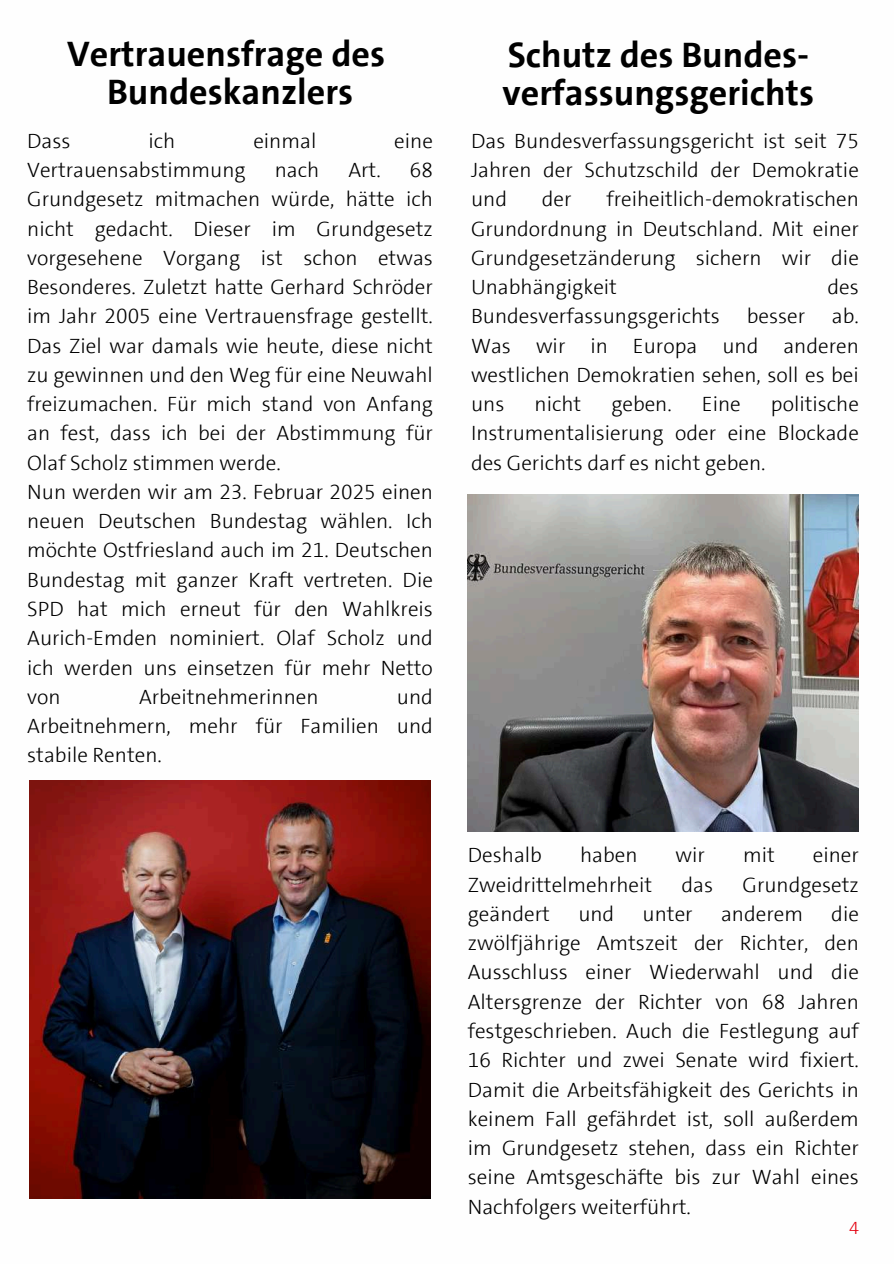
<style>
.page{position:relative;width:894px;height:1264px;background:#fff}
.page>*{position:absolute;margin:0;border:0;box-sizing:border-box;transform-origin:0 0}
.t1{font:700 36px/38.2px "SPD The Sans";color:#000;text-align:center}
.t2{font:300 21px/29.2px "SPD The Sans";color:#000;text-align:justify}
.t3{font:300 18px "SPD The Sans";color:#e3000f}
</style>
<div class="page">
<img style="left:30px;top:780px;width:400px;height:417px">
<img style="left:467px;top:494px;width:391px;height:337px">
<h1 class="t1" style="left:67px;top:35px;width:319px">Vertrauensfrage des<br>Bundeskanzlers</h1>
<p class="t2" style="left:27px;top:126px;width:45px">Dass</p>
<p class="t2" style="left:148px;top:126px;width:28px">ich</p>
<p class="t2" style="left:253px;top:126px;width:64px">einmal</p>
<p class="t2" style="left:394px;top:126px;width:40px">eine</p>
<p class="t2" style="left:27px;top:155px;width:220px">Vertrauensabstimmung</p>
<p class="t2" style="left:275px;top:155px;width:46px">nach</p>
<p class="t2" style="left:348px;top:155px;width:34px">Art.</p>
<p class="t2" style="left:27px;top:155px;width:407px;text-align:left;text-indent:382px">68<br>Grundgesetz mitmachen würde, hätte ich nicht gedacht. Dieser im Grundgesetz vorgesehene Vorgang ist schon etwas Besonderes. Zuletzt hatte Gerhard Schröder im Jahr 2005 eine Vertrauensfrage gestellt.<br>Das Ziel war damals wie heute, diese nicht zu gewinnen und den Weg für eine Neuwahl freizumachen. Für mich stand von Anfang an fest, dass ich bei der Abstimmung für Olaf Scholz stimmen werde.<br>Nun werden wir am 23. Februar 2025 einen neuen Deutschen Bundestag wählen. Ich möchte Ostfriesland auch im 21. Deutschen Bundestag mit ganzer Kraft vertreten. Die SPD hat mich erneut für den Wahlkreis Aurich-Emden nominiert. Olaf Scholz und ich werden uns einsetzen für mehr Netto von</p>
<p class="t2" style="left:27px;top:682px;width:407px;text-indent:369px">und Arbeitnehmern, mehr für Familien und stabile Renten.</p>
<p class="t2" style="left:139px;top:682px;width:181px">Arbeitnehmerinnen</p>
<h1 class="t1" style="left:502px;top:36px;width:313px;text-align:left">Schutz des Bundes&shy;verfassungsgerichts</h1>
<p class="t2" style="left:471px;top:126px;width:389px">Das Bundesverfassungsgericht ist seit 75<br>Jahren der Schutzschild der Demokratie und</p>
<p class="t2" style="left:471px;top:185px;width:389px;text-indent:135px">freiheitlich-demokratischen Grundordnung in Deutschland. Mit einer Grundgesetzänderung sichern wir die Unabhängigkeit</p>
<p class="t2" style="left:541px;top:185px;width:31px">der</p>
<p class="t2" style="left:827px;top:272px;width:33px">des</p>
<p class="t2" style="left:471px;top:302px;width:250px">Bundesverfassungsgerichts</p>
<p class="t2" style="left:746px;top:302px;width:60px">besser</p>
<p class="t2" style="left:471px;top:302px;width:389px;text-indent:361px">ab.<br>Was wir in Europa und anderen westlichen Demokratien sehen, soll es bei uns</p>
<p class="t2" style="left:471px;top:389px;width:389px;text-indent:300px">politische Instrumentalisierung oder eine Blockade des Gerichts darf es nicht geben.</p>
<p class="t2" style="left:534px;top:389px;width:48px">nicht</p>
<p class="t2" style="left:611px;top:389px;width:62px">geben.</p>
<p class="t2" style="left:701px;top:389px;width:40px">Eine</p>
<p class="t2" style="left:467px;top:840px;width:76px">Deshalb</p>
<p class="t2" style="left:580px;top:840px;width:59px">haben</p>
<p class="t2" style="left:675px;top:840px;width:31px">wir</p>
<p class="t2" style="left:742px;top:840px;width:33px">mit</p>
<p class="t2" style="left:812px;top:840px;width:48px">einer</p>
<p class="t2" style="left:467px;top:870px;width:186px">Zweidrittelmehrheit</p>
<p class="t2" style="left:681px;top:870px;width:33px">das</p>
<p class="t2" style="left:742px;top:870px;width:118px">Grundgesetz</p>
<p class="t2" style="left:467px;top:899px;width:84px">geändert</p>
<p class="t2" style="left:578px;top:899px;width:38px">und</p>
<p class="t2" style="left:642px;top:899px;width:52px">unter</p>
<p class="t2" style="left:720px;top:899px;width:83px">anderem</p>
<p class="t2" style="left:467px;top:899px;width:392px;text-indent:363px">die zwölfjährige Amtszeit der Richter, den Ausschluss einer Wiederwahl und die Altersgrenze der Richter von 68 Jahren festgeschrieben. Auch die Festlegung auf 16 Richter und zwei Senate wird fixiert.<br>Damit die Arbeitsfähigkeit des Gerichts in keinem Fall gefährdet ist, soll außerdem im Grundgesetz stehen, dass ein Richter seine Amtsgeschäfte bis zur Wahl eines Nachfolgers weiterführt.</p>
<p class="t3" style="left:848px;top:1216px;width:11px">4</p>
</div>
